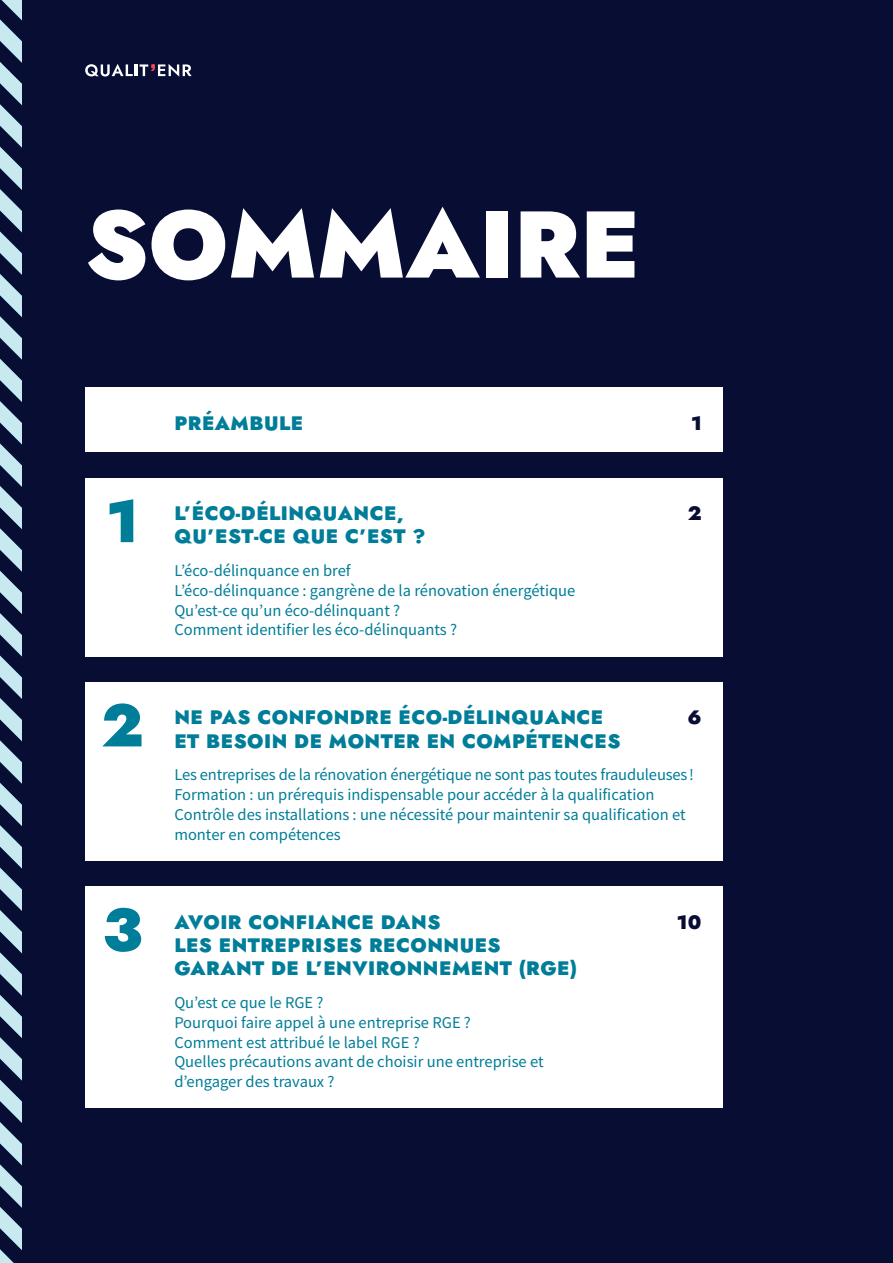
<style>
.page{position:relative;width:893px;height:1263px;background:#080d34}
.page>*{position:absolute;margin:0;border:0;box-sizing:border-box;transform-origin:0 0}
.t1{font:900 94.5px "Jost";color:#fff}
.t2{font:900 60px "Jost";color:#007d98}
.t3{font:900 19.5px/23.4px "Jost";letter-spacing:.025em;color:#007d98}
.t4{font:900 19.5px "Jost";color:#080d34}
.t5{font:16.5px/19.8px "Source Sans Pro";color:#007d98}
</style>
<div class="page">
<svg style="left:85px;top:64px;width:107px;height:13px"></svg>
<div style="left:85px;top:478px;width:638px;height:179px;background:#fff"></div>
<div style="left:85px;top:387px;width:638px;height:65px;background:#fff"></div>
<div style="left:85px;top:682px;width:638px;height:179px;background:#fff"></div>
<div style="left:85px;top:886px;width:638px;height:222px;background:#fff"></div>
<svg style="left:0;top:0;width:21px;height:1263px"></svg>
<h1 class="t1" style="left:85px;top:181px;width:556px">SOMMAIRE</h1>
<h2 class="t2" style="left:106px;top:481px;width:34px">1</h2>
<h2 class="t2" style="left:101px;top:685px;width:44px">2</h2>
<h2 class="t2" style="left:102px;top:889px;width:41px">3</h2>
<p class="t3" style="left:174px;top:410px;width:130px">PRÉAMBULE</p>
<p class="t4" style="left:691px;top:410px;width:12px">1</p>
<p class="t3" style="left:174px;top:501px;width:231px">L’ÉCO-DÉLINQUANCE,</p>
<p class="t4" style="left:688px;top:500px;width:15px">2</p>
<p class="t3" style="left:174px;top:524px;width:253px">QU’EST-CE QUE C’EST ?</p>
<p class="t5" style="left:174px;top:561px;width:403px">L’éco-délinquance en bref<br>L’éco-délinquance : gangrène de la rénovation énergétique Qu’est-ce qu’un éco-délinquant ?<br>Comment identifier les éco-délinquants ?</p>
<p class="t3" style="left:174px;top:705px;width:430px">NE PAS CONFONDRE ÉCO-DÉLINQUANCE</p>
<p class="t4" style="left:687px;top:704px;width:16px">6</p>
<p class="t3" style="left:174px;top:728px;width:448px">ET BESOIN DE MONTER EN COMPÉTENCES</p>
<p class="t5" style="left:174px;top:765px;width:521px">Les entreprises de la rénovation énergétique ne sont pas toutes frauduleuses !<br>Formation : un prérequis indispensable pour accéder à la qualification Contrôle des installations : une nécessité pour maintenir sa qualification et monter en compétences</p>
<p class="t3" style="left:174px;top:909px;width:268px">AVOIR CONFIANCE DANS</p>
<p class="t4" style="left:677px;top:909px;width:26px">10</p>
<p class="t3" style="left:174px;top:933px;width:404px">LES ENTREPRISES RECONNUES<br>GARANT DE L’ENVIRONNEMENT (RGE)</p>
<p class="t5" style="left:174px;top:993px;width:371px">Qu’est ce que le RGE ?<br>Pourquoi faire appel à une entreprise RGE ?<br>Comment est attribué le label RGE ?<br>Quelles précautions avant de choisir une entreprise et d’engager des travaux ?</p>
</div>
